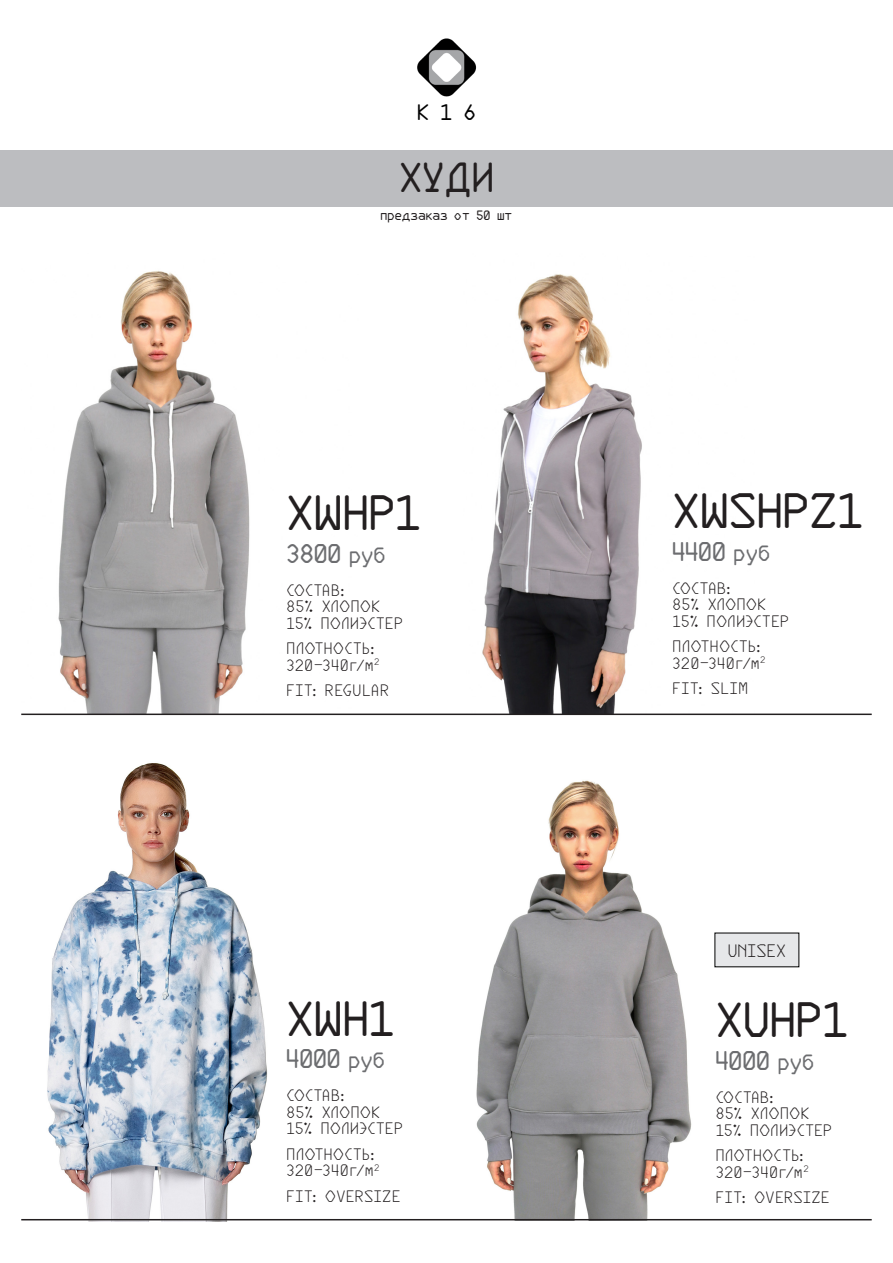
<style>
.page{position:relative;width:893px;height:1263px;background:#fff}
.page>*{position:absolute;margin:0;border:0;box-sizing:border-box;transform-origin:0 0}
.t1{font:700 49.5px "OCK16";color:#231f20}
.t2{font:700 42px "OCK16";color:#231f20}
.t3{font:700 27px "OCK16";color:#6c6d70}
.t4{font:700 22.5px "OCK16";color:#000}
.t5{font:18px "OCK16";color:#231f20}
.t6{font:16.5px "OCK16";letter-spacing:.005em;color:#231f20}
.t7{font:700 13.5px "OCK16";color:#231f20}
.s1{font-size:22.5px}
</style>
<div class="page">
<div style="left:0;top:150px;width:893px;height:57px;background:#bcbdc0"></div>
<img style="left:417px;top:38px;width:60px;height:59px">
<img style="left:58px;top:271px;width:192px;height:442px">
<img style="left:482px;top:274px;width:160px;height:439px">
<img style="left:21px;top:763px;width:341px;height:458px">
<img style="left:476px;top:780px;width:324px;height:439px">
<hr style="left:21px;top:713px;width:851px;height:2px;background:#231f20">
<hr style="left:21px;top:1219px;width:851px;height:1px;background:#231f20">
<div style="left:715px;top:933px;width:84px;height:34px;background:#e6e7e9"></div>
<p class="t4" style="left:417px;top:97px;width:60px">K 1 6</p>
<p class="t2" style="left:399px;top:150px;width:96px">ХУДИ</p>
<p class="t7" style="left:381px;top:207px;width:133px">предзаказ от 50 шт</p>
<p class="t1" style="left:287px;top:481px;width:137px">XWHP1</p>
<p class="t3" style="left:287px;top:536px;width:101px">3800 <span class="s1">руб</span></p>
<p class="t6" style="left:287px;top:579px;width:59px">СОСТАВ:</p>
<p class="t6" style="left:287px;top:596px;width:95px">85% ХЛОПОК</p>
<p class="t6" style="left:287px;top:612px;width:118px">15% ПОЛИЭСТЕР</p>
<p class="t6" style="left:287px;top:638px;width:89px">ПЛОТНОСТЬ:</p>
<p class="t6" style="left:287px;top:654px;width:94px">320-340г/м<sup>2</sup></p>
<p class="t6" style="left:287px;top:680px;width:104px">FIT: REGULAR</p>
<p class="t1" style="left:287px;top:987px;width:110px">XWH1</p>
<p class="t3" style="left:287px;top:1041px;width:100px">4000 <span class="s1">руб</span></p>
<p class="t6" style="left:287px;top:1085px;width:59px">СОСТАВ:</p>
<p class="t6" style="left:287px;top:1101px;width:95px">85% ХЛОПОК</p>
<p class="t6" style="left:287px;top:1118px;width:118px">15% ПОЛИЭСТЕР</p>
<p class="t6" style="left:287px;top:1143px;width:89px">ПЛОТНОСТЬ:</p>
<p class="t6" style="left:287px;top:1160px;width:94px">320-340г/м<sup>2</sup></p>
<p class="t6" style="left:287px;top:1185px;width:116px">FIT: OVERSIZE</p>
<p class="t1" style="left:673px;top:479px;width:193px">XWSHPZ1</p>
<p class="t3" style="left:673px;top:534px;width:99px">4400 <span class="s1">руб</span></p>
<p class="t6" style="left:673px;top:577px;width:59px">СОСТАВ:</p>
<p class="t6" style="left:673px;top:594px;width:95px">85% ХЛОПОК</p>
<p class="t6" style="left:673px;top:610px;width:118px">15% ПОЛИЭСТЕР</p>
<p class="t6" style="left:673px;top:636px;width:89px">ПЛОТНОСТЬ:</p>
<p class="t6" style="left:673px;top:652px;width:94px">320-340г/м<sup>2</sup></p>
<p class="t6" style="left:673px;top:678px;width:77px">FIT: SLIM</p>
<p class="t5" style="left:728px;top:939px;width:60px">UNISEX</p>
<p class="t1" style="left:716px;top:988px;width:135px">XUHP1</p>
<p class="t3" style="left:716px;top:1043px;width:100px">4000 <span class="s1">руб</span></p>
<p class="t6" style="left:716px;top:1086px;width:59px">СОСТАВ:</p>
<p class="t6" style="left:716px;top:1103px;width:95px">85% ХЛОПОК</p>
<p class="t6" style="left:716px;top:1119px;width:118px">15% ПОЛИЭСТЕР</p>
<p class="t6" style="left:716px;top:1145px;width:89px">ПЛОТНОСТЬ:</p>
<p class="t6" style="left:716px;top:1161px;width:94px">320-340г/м<sup>2</sup></p>
<p class="t6" style="left:716px;top:1187px;width:116px">FIT: OVERSIZE</p>
</div>
